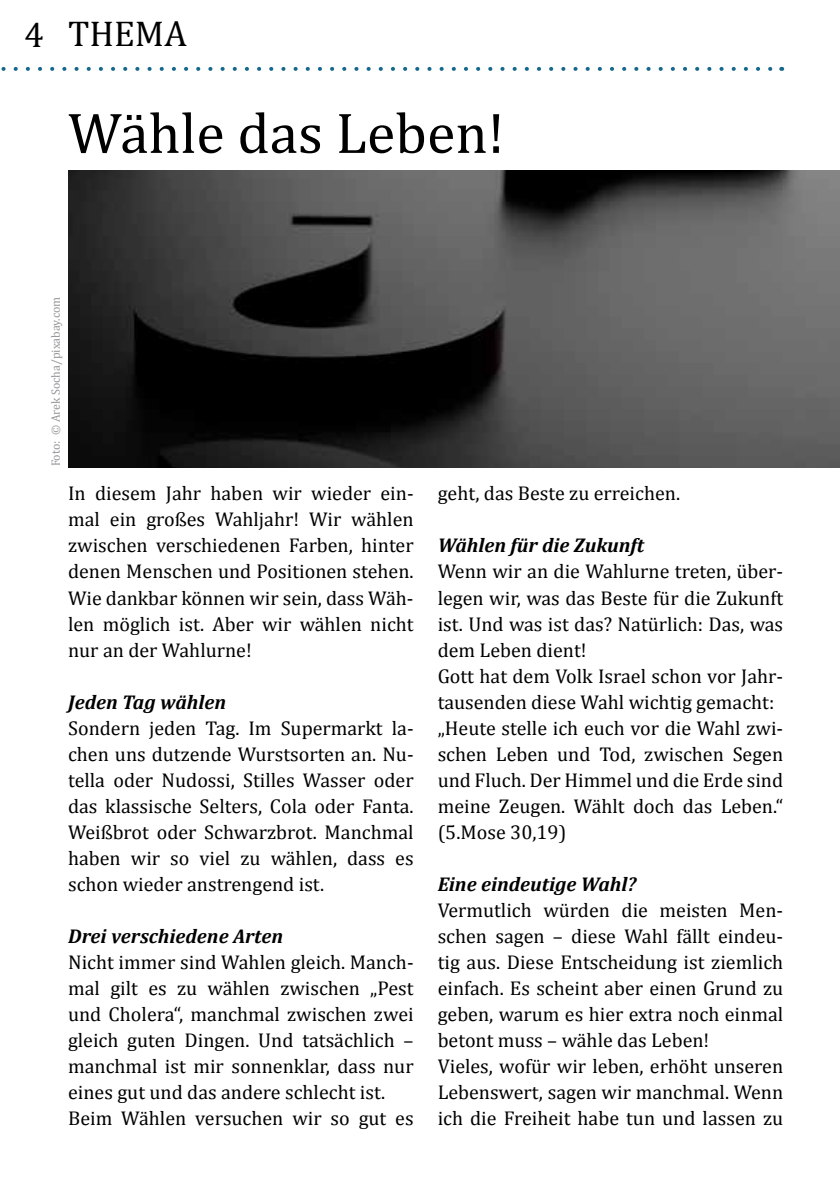
<style>
.page{position:relative;width:840px;height:1191px;background:#fff}
.page>*{position:absolute;margin:0;border:0;box-sizing:border-box;transform-origin:0 0}
.t1{font:58px "Cambria";color:#000}
.t2{font:36px "Cambria";color:#000}
.t3{font:20px/26px "Cambria";color:#000}
.t4{font:italic 700 20px "Cambria";color:#000}
.t5{font:12px "Cambria";color:#939598}
</style>
<div class="page">
<svg style="left:1px;top:67px;width:772px;height:4px"></svg>
<img style="left:68px;top:170px;width:771px;height:298px">
<h2 class="t2" style="left:24px;top:13px;width:164px">4 THEMA</h2>
<h1 class="t1" style="left:68px;top:99px;width:437px">Wähle das Leben!</h1>
<p class="t5" style="left:48px;top:466px;width:171px;rotate:-90deg">Foto: © Arek Socha/pixabay.com</p>
<p class="t3" style="left:68px;top:480px;width:347px;text-align:justify">In diesem Jahr haben wir wieder ein&shy;mal ein großes Wahljahr! Wir wählen zwischen verschiedenen Farben, hinter denen Menschen und Positionen stehen.<br>Wie dankbar können wir sein, dass Wäh&shy;len möglich ist. Aber wir wählen nicht nur an der Wahlurne!</p>
<p class="t4" style="left:68px;top:689px;width:159px">Jeden Tag wählen</p>
<p class="t3" style="left:68px;top:714px;width:347px;text-align:justify">Sondern jeden Tag. Im Supermarkt la&shy;chen uns dutzende Wurstsorten an. Nu&shy;tella oder Nudossi, Stilles Wasser oder das klassische Selters, Cola oder Fanta.<br>Weißbrot oder Schwarzbrot. Manchmal haben wir so viel zu wählen, dass es schon wieder anstrengend ist.</p>
<p class="t4" style="left:68px;top:923px;width:216px">Drei verschiedene Arten</p>
<p class="t3" style="left:68px;top:948px;width:347px">Nicht immer sind Wahlen gleich. Manch&shy;mal gilt es zu wählen zwischen „Pest und Cholera“, manchmal zwischen zwei gleich guten Dingen. Und tatsächlich – manchmal ist mir sonnenklar, dass nur eines gut und das andere schlecht ist.<br>Beim Wählen versuchen wir so gut es</p>
<p class="t3" style="left:437px;top:480px;width:244px">geht, das Beste zu erreichen.</p>
<p class="t4" style="left:437px;top:533px;width:208px">Wählen für die Zukunft</p>
<p class="t3" style="left:437px;top:558px;width:347px">Wenn wir an die Wahlurne treten, über&shy;legen wir, was das Beste für die Zukunft ist. Und was ist das? Natürlich: Das, was dem Leben dient!<br>Gott hat dem Volk Israel schon vor Jahr&shy;tausenden diese Wahl wichtig gemacht: „Heute stelle ich euch vor die Wahl zwi&shy;schen Leben und Tod, zwischen Segen und Fluch. Der Himmel und die Erde sind meine Zeugen. Wählt doch das Leben.“ (5.Mose 30,19)</p>
<p class="t4" style="left:437px;top:871px;width:200px">Eine eindeutige Wahl?</p>
<p class="t3" style="left:437px;top:896px;width:347px">Vermutlich würden die meisten Men&shy;schen sagen – diese Wahl fällt eindeu&shy;tig aus. Diese Entscheidung ist ziemlich einfach. Es scheint aber einen Grund zu geben, warum es hier extra noch einmal betont muss – wähle das Leben!<br>Vieles, wofür wir leben, erhöht unseren Lebenswert, sagen wir manchmal. Wenn ich die Freiheit habe tun und lassen zu</p>
</div>
